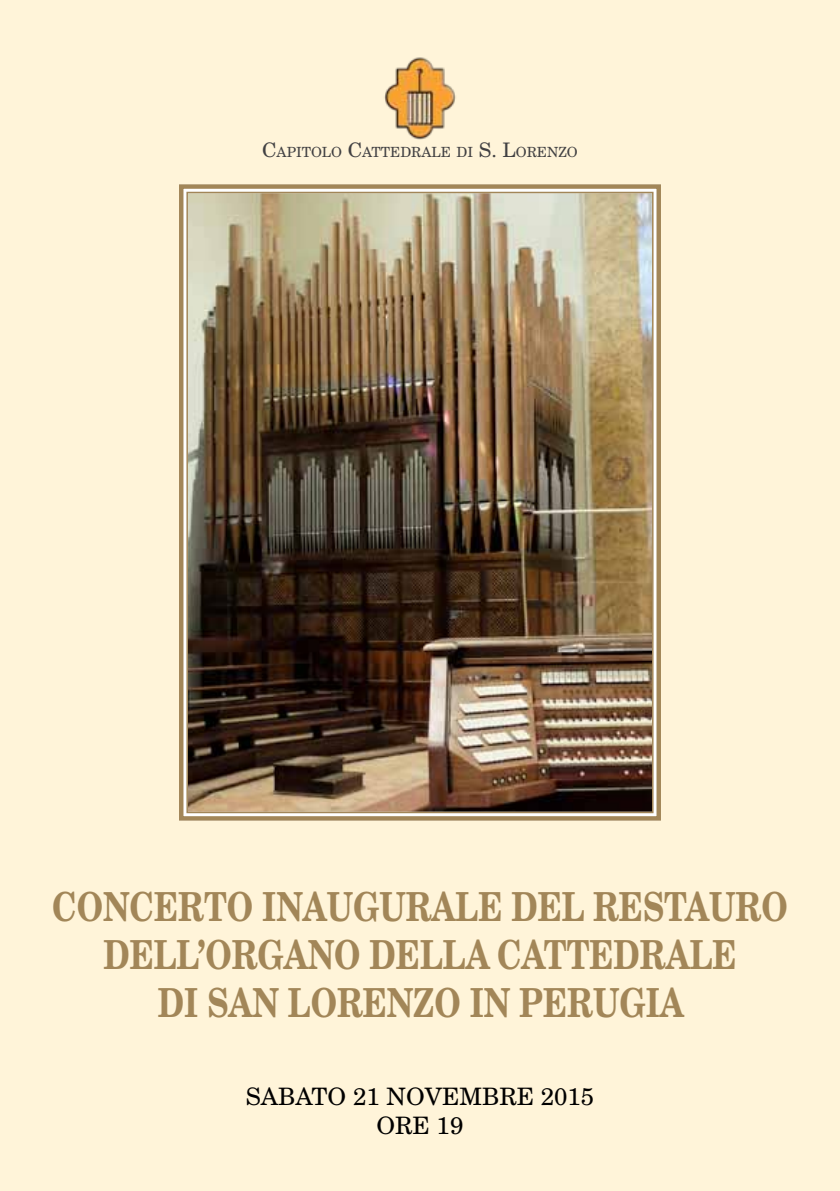
<style>
.page{position:relative;width:840px;height:1191px;background:#fff}
.page>*{position:absolute;margin:0;border:0;box-sizing:border-box;transform-origin:0 0}
.t1{font:700 40px/48px "New Century Schlbk";color:#a28658;text-align:center;scale:.79 1}
.t2{font:24px/28.8px "New Century Schlbk";color:#000;text-align:center}
.t3{font:14px "New Century Schlbk";color:#414042}
.s1{font-size:20px}
</style>
<div class="page">
<div style="left:0;top:0;width:839px;height:1191px;background:#fff4d9"></div>
<img style="left:378px;top:57px;width:83px;height:82px">
<img style="left:177px;top:182px;width:485px;height:641px">
<p class="t3" style="left:262px;top:144px;width:317px"><span class="s1">C</span>APITOLO <span class="s1">C</span>ATTEDRALE DI <span class="s1">S. L</span>ORENZO</p>
<p class="t1" style="left:52px;top:881px;width:931px">CONCERTO INAUGURALE DEL RESTAURO<br>DELL’ORGANO DELLA CATTEDRALE<br>DI SAN LORENZO IN PERUGIA</p>
<p class="t2" style="left:245px;top:1081px;width:350px">SABATO 21 NOVEMBRE 2015<br>ORE 19</p>
</div>
